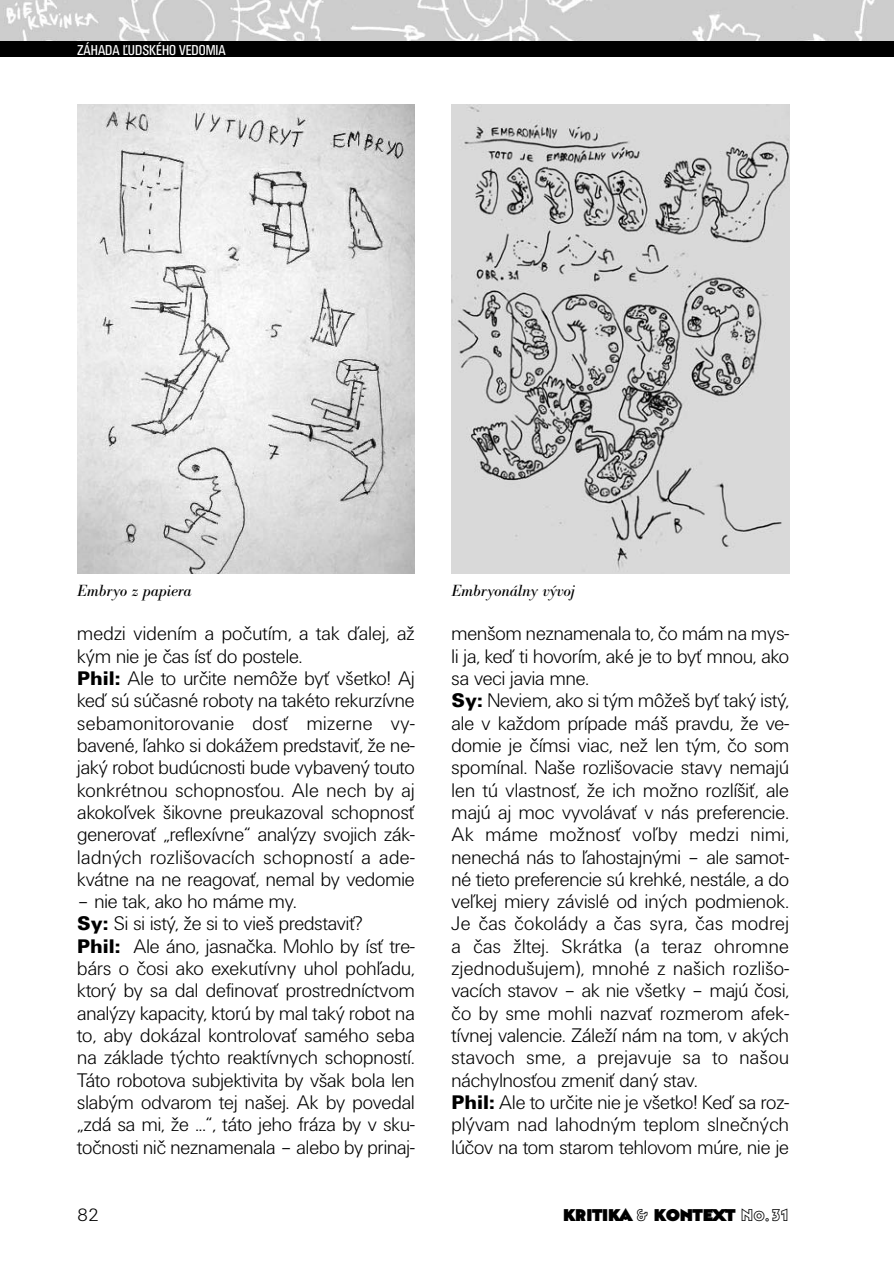
<style>
.page{position:relative;width:894px;height:1264px;background:#fff}
.page>*{position:absolute;margin:0;border:0;box-sizing:border-box;transform-origin:0 0}
.t1{font:300 20.4px/22.4px "Unitus DCE";color:#000}
.t2{font:300 18.6px "Unitus DCE";color:#000}
.t3{font:italic 16.8px "Bodoni Ant TCE";color:#000}
.t4{font:16.8px "Bahnhof Ultra";color:#000}
.t5{font:condensed 14.8px "Unitus TCE";color:#fff}
.s1{font-family:"Unitus TCE";font-weight:900}
.s2{font-family:"Bahnhof Outline"}
</style>
<div class="page">
<img style="left:0;top:0;width:894px;height:41px">
<div style="left:0;top:41px;width:894px;height:16px;background:#000"></div>
<img style="left:77px;top:105px;width:338px;height:468px">
<img style="left:452px;top:105px;width:337px;height:468px">
<p class="t5" style="left:77px;top:44px;width:150px">ZÁHADA ĽUDSKÉHO VEDOMIA</p>
<p class="t3" style="left:77px;top:584px;width:116px">Embryo z papiera</p>
<p class="t3" style="left:452px;top:584px;width:125px">Embryonálny vývoj</p>
<p class="t1" style="left:77px;top:624px;width:339px">medzi videním a počutím, a tak ďalej, až kým nie je čas ísť do postele.<br><span class="s1">Phil:</span> Ale to určite nemôže byť všetko! Aj keď sú súčasné roboty na takéto rekurzívne sebamonitorovanie dosť mizerne vy&shy;bavené, ľahko si dokážem predstaviť, že ne&shy;jaký robot budúcnosti bude vybavený touto konkrétnou schopnosťou. Ale nech by aj akokoľvek šikovne preukazoval schopnosť generovať „reflexívne“ analýzy svojich zák&shy;ladných rozlišovacích schopností a ade&shy;kvátne na ne reagovať, nemal by vedomie</p>
<p class="t1" style="left:77px;top:892px;width:339px">– nie tak, ako ho máme my.<br><span class="s1">Sy:</span> Si si istý, že si to vieš predstaviť?<br><span class="s1">Phil:</span> Ale áno, jasnačka. Mohlo by ísť tre&shy;bárs o čosi ako exekutívny uhol pohľadu, ktorý by sa dal definovať prostredníctvom analýzy kapacity, ktorú by mal taký robot na to, aby dokázal kontrolovať samého seba na základe týchto reaktívnych schopností.<br>Táto robotova subjektivita by však bola len slabým odvarom tej našej. Ak by povedal „zdá sa mi, že ...“, táto jeho fráza by v sku&shy;točnosti nič neznamenala – alebo by prinaj-</p>
<p class="t1" style="left:452px;top:624px;width:339px">menšom neznamenala to, čo mám na mys&shy;li ja, keď ti hovorím, aké je to byť mnou, ako sa veci javia mne.<br><span class="s1">Sy:</span> Neviem, ako si tým môžeš byť taký istý, ale v každom prípade máš pravdu, že ve&shy;domie je čímsi viac, než len tým, čo som spomínal. Naše rozlišovacie stavy nemajú len tú vlastnosť, že ich možno rozlíšiť, ale majú aj moc vyvolávať v nás preferencie.<br>Ak máme možnosť voľby medzi nimi, nenechá nás to ľahostajnými – ale samot&shy;né tieto preferencie sú krehké, nestále, a do veľkej miery závislé od iných podmienok.<br>Je čas čokolády a čas syra, čas modrej a čas žltej. Skrátka (a teraz ohromne zjednodušujem), mnohé z našich rozlišo&shy;vacích stavov – ak nie všetky – majú čosi, čo by sme mohli nazvať rozmerom afek&shy;tívnej valencie. Záleží nám na tom, v akých stavoch sme, a prejavuje sa to našou náchylnosťou zmeniť daný stav.<br><span class="s1">Phil:</span> Ale to určite nie je všetko! Keď sa roz&shy;plývam nad lahodným teplom slnečných lúčov na tom starom tehlovom múre, nie je</p>
<p class="t2" style="left:77px;top:1207px;width:24px">82</p>
<p class="t4" style="left:563px;top:1205px;width:227px">KRITIKA <span class="s2">&amp;</span> KONTEXT <span class="s2">No.31</span></p>
</div>
